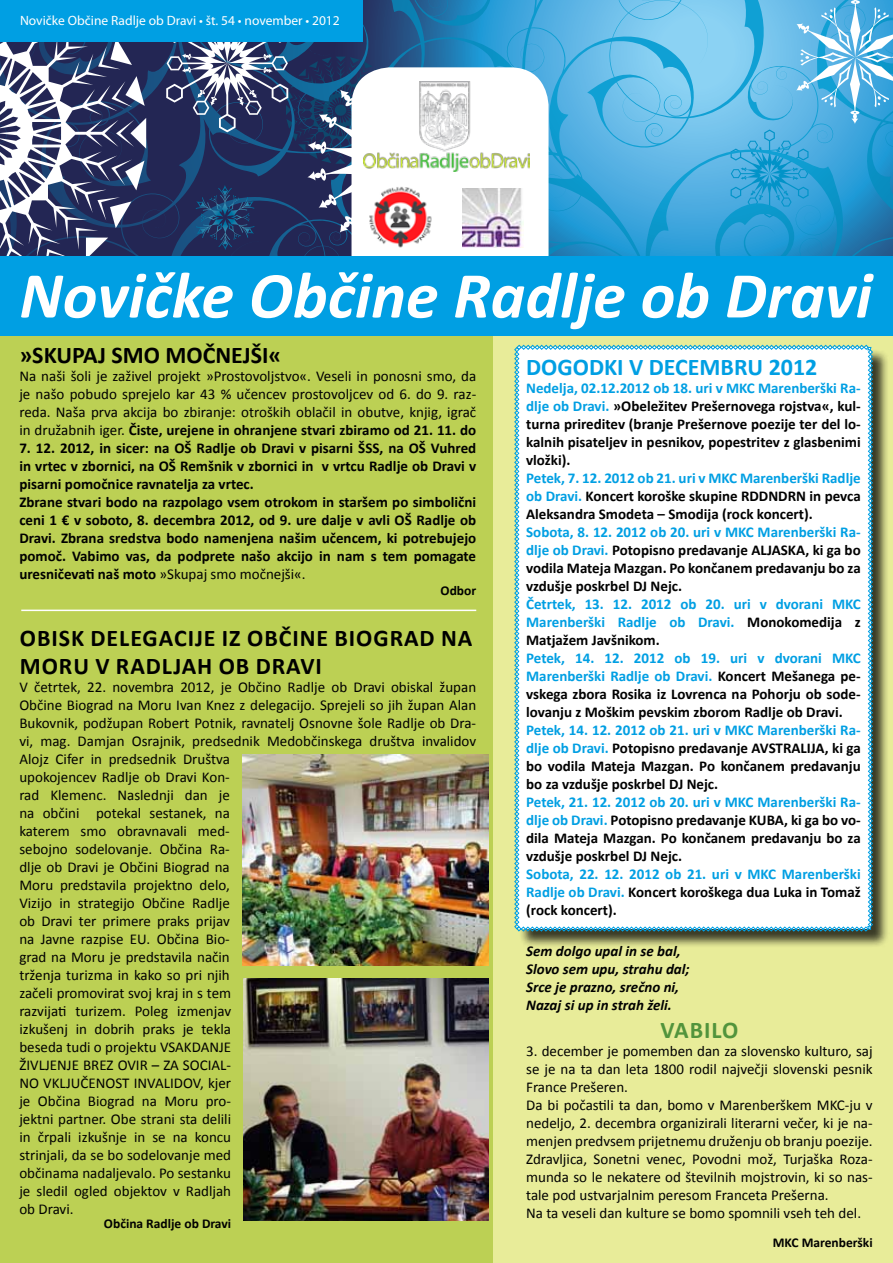
<style>
.page{position:relative;width:893px;height:1263px;background:#fff}
.page>*{position:absolute;margin:0;border:0;box-sizing:border-box;transform-origin:0 0}
.t1{font:italic 700 66px "Calibri";color:#fff}
.t2{font:700 24px/28.8px "Calibri";letter-spacing:.04em;color:#000}
.t3{font:700 24px "Calibri";color:#009fe3}
.t4{font:700 24px "Calibri";color:#000}
.t5{font:700 24px "Calibri";color:#52943c}
.t6{font:15px/18px "Calibri";color:#000}
.t7{font:700 15px/18px "Calibri";color:#000;text-align:justify}
.t8{font:700 15px/18px "Calibri";color:#009fe3;text-align:justify}
.t9{font:italic 700 15px/18px "Calibri";color:#000}
.t10{font:13.5px "Myriad Pro";color:#fff}
.t11{font:700 13.5px "Calibri";color:#000}
.s1{font-weight:700}
.s2{font-weight:400}
.s3{color:#009fe3}
.s4{color:#000}
</style>
<div class="page">
<div style="left:0;top:336px;width:893px;height:927px;background:#e8ec99"></div>
<div style="left:518px;top:348px;width:372px;height:601px;background:#000;opacity:.75"></div>
<div style="left:514px;top:345px;width:359px;height:586px;background:#fff"></div>
<div style="left:0;top:300px;width:493px;height:963px;background:#bcd054"></div>
<svg style="left:146px;top:0;width:747px;height:256px;background:#3592c7"></svg>
<svg style="left:613px;top:0;width:117px;height:210px;background:#6bbfea"></svg>
<svg style="left:0;top:42px;width:146px;height:214px"></svg>
<svg style="left:730px;top:0;width:163px;height:218px;background:#52b1e0"></svg>
<svg style="left:166px;top:0;width:329px;height:255px;background:#304c78"></svg>
<div style="left:351px;top:67px;width:198px;height:226px;background:#fff;border-radius:38px"></div>
<div style="left:0;top:0;width:362px;height:42px;background:#009fe3"></div>
<img style="left:364px;top:82px;width:165px;height:89px">
<div style="left:0;top:256px;width:893px;height:80px;background:#009fe3"></div>
<img style="left:369px;top:187px;width:63px;height:61px">
<img style="left:462px;top:188px;width:61px;height:60px">
<img style="left:243px;top:754px;width:246px;height:212px">
<img style="left:244px;top:978px;width:245px;height:242px">
<hr style="left:21px;top:610px;width:455px;height:1px;background:#fff">
<p class="t10" style="left:20px;top:12px;width:321px">Novičke Občine Radlje ob Dravi • št. 54 • november • 2012</p>
<h1 class="t1" style="left:19px;top:254px;width:854px">Novičke Občine Radlje ob Dravi</h1>
<h2 class="t4" style="left:19px;top:340px;width:264px">»SKUPAJ SMO MOČNEJŠI«</h2>
<p class="t6" style="left:19px;top:367px;width:458px;text-align:justify">Na naši šoli je zaživel projekt »Prostovoljstvo«. Veseli in ponosni smo, da je našo pobudo sprejelo kar 43 % učencev prostovoljcev od 6. do 9. raz&shy;reda. Naša prva akcija bo zbiranje: otroških oblačil in obutve, knjig, igrač in družabnih iger. <span class="s1">Čiste, urejene in ohranjene stvari zbiramo od 21. 11. do</span></p>
<p class="t7" style="left:19px;top:439px;width:458px;text-align:left">7. 12. 2012, in sicer: na OŠ Radlje ob Dravi v pisarni ŠSS, na OŠ Vuhred in vrtec v zbornici, na OŠ Remšnik v zbornici in v vrtcu Radlje ob Dravi v pisarni pomočnice ravnatelja za vrtec.<br>Zbrane stvari bodo na razpolago vsem otrokom in staršem po simbolični ceni 1 € v soboto, 8. decembra 2012, od 9. ure dalje v avli OŠ Radlje ob Dravi. Zbrana sredstva bodo namenjena našim učencem, ki potrebujejo pomoč. Vabimo vas, da podprete našo akcijo in nam s tem pomagate uresničevati naš moto <span class="s2">»Skupaj smo močnejši«.</span></p>
<p class="t11" style="left:441px;top:582px;width:37px">Odbor</p>
<h2 class="t2" style="left:20px;top:623px;width:454px">OBISK DELEGACIJE IZ OBČINE BIOGRAD NA<br>MORU V RADLJAH OB DRAVI</h2>
<p class="t6" style="left:19px;top:678px;width:458px">V četrtek, 22. novembra 2012, je Občino Radlje ob Dravi obiskal župan Občine Biograd na Moru Ivan Knez z delegacijo. Sprejeli so jih župan Alan Bukovnik, podžupan Robert Potnik, ravnatelj Osnovne šole Radlje ob Dra&shy;vi, mag. Damjan Osrajnik, predsednik Medobčinskega društva invalidov Alojz Cifer in predsednik Društva<br>upokojencev Radlje ob Dravi Kon-<br>rad Klemenc. Naslednji dan je<br>na občini potekal sestanek, na<br>katerem smo obravnavali med-<br>sebojno sodelovanje. Občina Ra-<br>dlje ob Dravi je Občini Biograd na<br>Moru predstavila projektno delo,<br>Vizijo in strategijo Občine Radlje<br>ob Dravi ter primere praks prijav<br>na Javne razpise EU. Občina Bio-<br>grad na Moru je predstavila način<br>trženja turizma in kako so pri njih<br>začeli promovirat svoj kraj in s tem<br>razvijati turizem. Poleg izmenjav<br>izkušenj in dobrih praks je tekla<br>beseda tudi o projektu VSAKDANJE<br>ŽIVLJENJE BREZ OVIR – ZA SOCIAL-<br>NO VKLJUČENOST INVALIDOV, kjer<br>je Občina Biograd na Moru pro-<br>jektni partner. Obe strani sta delili<br>in črpali izkušnje in se na koncu<br>strinjali, da se bo sodelovanje med<br>občinama nadaljevalo. Po sestanku<br>je sledil ogled objektov v Radljah<br>ob Dravi.</p>
<p class="t11" style="left:104px;top:1214px;width:129px">Občina Radlje ob Dravi</p>
<h2 class="t3" style="left:526px;top:351px;width:293px">DOGODKI V DECEMBRU 2012</h2>
<p class="t7" style="left:526px;top:379px;width:336px"><span class="s3">Nedelja, 02.12.2012 ob 18. uri v MKC Marenberški Ra&shy;dlje ob Dravi.</span> »Obeležitev Prešernovega rojstva«, kul&shy;turna prireditev (branje Prešernove poezije ter del lo&shy;kalnih pisateljev in pesnikov, popestritev z glasbenimi vložki).</p>
<p class="t7" style="left:526px;top:469px;width:336px"><span class="s3">Petek, 7. 12. 2012 ob 21. uri v MKC Marenberški Radlje ob Dravi.</span> Koncert koroške skupine RDDNDRN in pevca Aleksandra Smodeta – Smodija (rock koncert).</p>
<p class="t7" style="left:526px;top:523px;width:336px"><span class="s3">Sobota, 8. 12. 2012 ob 20. uri v MKC Marenberški Ra&shy;dlje ob Dravi.</span> Potopisno predavanje ALJASKA, ki ga bo vodila Mateja Mazgan. Po končanem predavanju bo za vzdušje poskrbel DJ Nejc.</p>
<p class="t8" style="left:526px;top:595px;width:336px">Četrtek, 13. 12. 2012 ob 20. uri v dvorani MKC Marenberški Radlje ob Dravi. <span class="s4">Monokomedija z Matjažem Javšnikom.</span></p>
<p class="t7" style="left:526px;top:649px;width:336px"><span class="s3">Petek, 14. 12. 2012 ob 19. uri v dvorani MKC Marenberški Radlje ob Dravi.</span> Koncert Mešanega pe&shy;vskega zbora Rosika iz Lovrenca na Pohorju ob sode&shy;lovanju z Moškim pevskim zborom Radlje ob Dravi.</p>
<p class="t7" style="left:526px;top:721px;width:336px"><span class="s3">Petek, 14. 12. 2012 ob 21. uri v MKC Marenberški Ra&shy;dlje ob Dravi.</span> Potopisno predavanje AVSTRALIJA, ki ga bo vodila Mateja Mazgan. Po končanem predavanju bo za vzdušje poskrbel DJ Nejc.</p>
<p class="t7" style="left:526px;top:793px;width:336px"><span class="s3">Petek, 21. 12. 2012 ob 20. uri v MKC Marenberški Ra&shy;dlje ob Dravi.</span> Potopisno predavanje KUBA, ki ga bo vo&shy;dila Mateja Mazgan. Po končanem predavanju bo za vzdušje poskrbel DJ Nejc.</p>
<p class="t8" style="left:526px;top:865px;width:336px">Sobota, 22. 12. 2012 ob 21. uri v MKC Marenberški Radlje ob Dravi. <span class="s4">Koncert koroškega dua Luka in Tomaž (rock koncert).</span></p>
<p class="t9" style="left:526px;top:942px;width:165px">Sem dolgo upal in se bal,<br>Slovo sem upu, strahu dal;<br>Srce je prazno, srečno ni,<br>Nazaj si up in strah želi.</p>
<h2 class="t5" style="left:660px;top:1015px;width:28px">Vabilo</h2>
<p class="t6" style="left:526px;top:1042px;width:348px">3. december je pomemben dan za slovensko kulturo, saj se je na ta dan leta 1800 rodil največji slovenski pesnik France Prešeren.<br>Da bi počastili ta dan, bomo v Marenberškem MKC-ju v nedeljo, 2. decembra organizirali literarni večer, ki je na&shy;menjen predvsem prijetnemu druženju ob branju poezije.<br>Zdravljica, Sonetni venec, Povodni mož, Turjaška Roza&shy;munda so le nekatere od številnih mojstrovin, ki so nas&shy;tale pod ustvarjalnim peresom Franceta Prešerna.<br>Na ta veseli dan kulture se bomo spomnili vseh teh del.</p>
<p class="t11" style="left:773px;top:1234px;width:101px">MKC Marenberški</p>
</div>
